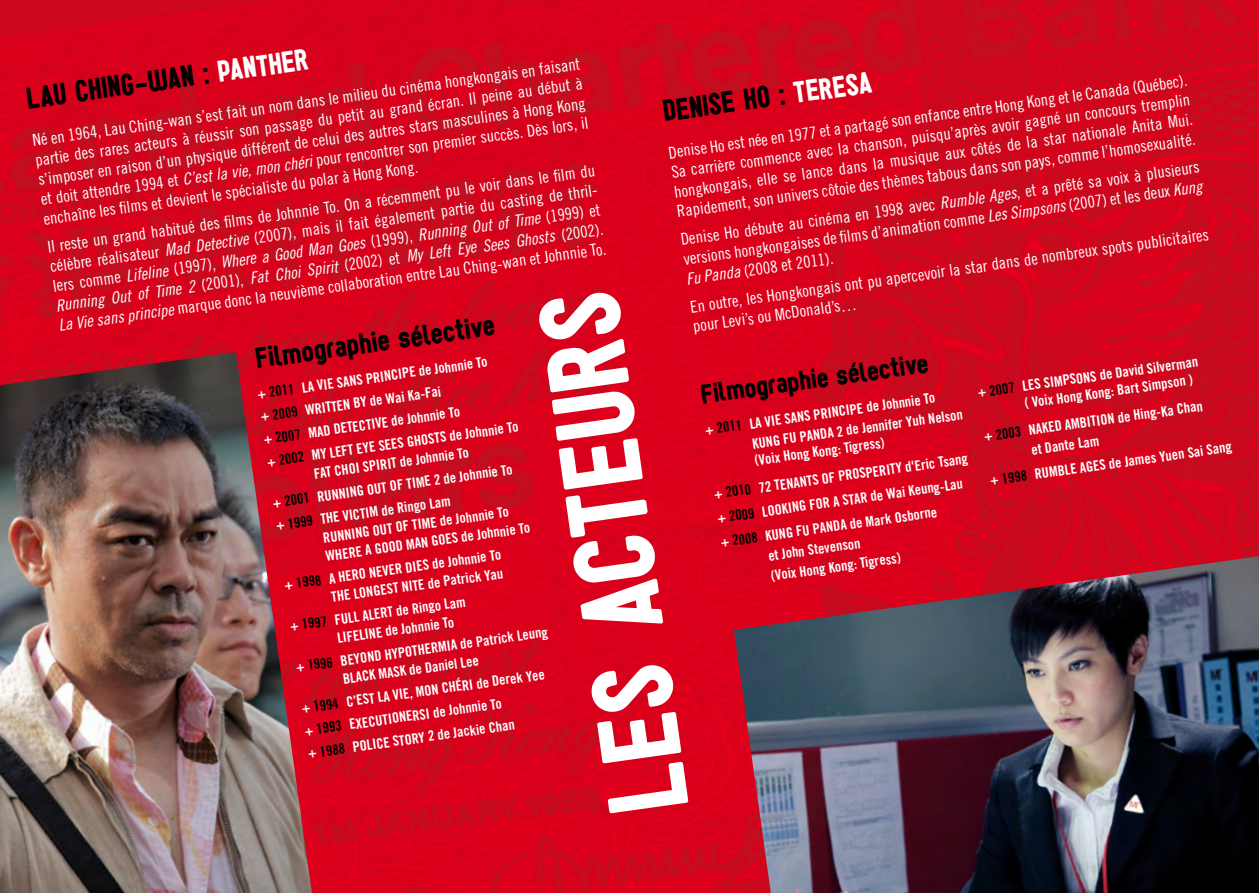
<style>
.page{position:relative;width:1259px;height:893px;background:#fff}
.page>*{position:absolute;margin:0;border:0;box-sizing:border-box;transform-origin:0 0}
.t1{font:117.75px "Sugo";color:#fff}
.t2{font:31.35px "Sugo";color:#000}
.t3{font:29.85px "Sugo";color:#000}
.t4{font:28.35px "Sugo";color:#000}
.t5{font:16.5px/19.8px "Trade Gothic Cond Eighteen";color:#fff;text-align:justify}
.t6{font:16.5px/19.8px "Trade Gothic Cond Eighteen Obl";color:#fff}
.t7{font:14.25px/22.8px "Trade Gothic Bold Cond Twenty";color:#fff}
.s1{color:#fff}
.s2{font-family:"Trade Gothic Cond Eighteen Obl"}
.s3{font-family:"Trade Gothic Cond Eighteen"}
.s4{color:#000}
</style>
<div class="page">
<img style="left:0;top:0;width:1259px;height:893px">
<img style="left:0;top:352px;width:312px;height:541px">
<img style="left:734px;top:556px;width:525px;height:337px">
<svg style="left:809px;top:497px;width:21px;height:13px"></svg>
<h2 class="t2" style="left:24px;top:80px;width:286px;rotate:-8deg">LAU CHING-WAN : <span class="s1">PANTHER</span></h2>
<p class="t5" style="left:31px;top:130px;width:554px;rotate:-8deg">Né en 1964, Lau Ching-wan s’est fait un nom dans le milieu du cinéma hongkongais en faisant partie des rares acteurs à réussir son passage du petit au grand écran. Il peine au début à s’imposer en raison d’un physique différent de celui des autres stars masculines à Hong Kong et doit attendre 1994 et <span class="s2">C’est la vie, mon chéri</span> pour rencontrer son premier succès. Dès lors, il enchaîne les fi lms et devient le spécialiste du polar à Hong Kong.</p>
<h2 class="t2" style="left:660px;top:92px;width:212px;rotate:-8deg">DENISE HO : <span class="s1">TERESA</span></h2>
<p class="t5" style="left:667px;top:143px;width:525px;rotate:-8deg">Denise Ho est née en 1977 et a partagé son enfance entre Hong Kong et le Canada (Québec).<br>Sa carrière commence avec la chanson, puisqu’après avoir gagné un concours tremplin hongkongais, elle se lance dans la musique aux côtés de la star nationale Anita Mui.<br>Rapidement, son univers côtoie des thèmes tabous dans son pays, comme l’homosexualité.</p>
<p class="t5" style="left:679px;top:230px;width:525px;rotate:-8deg">Denise Ho débute au cinéma en 1998 avec <span class="s2">Rumble Ages</span>, et a prêté sa voix à plusieurs versions hongkongaises de fi lms d’animation comme <span class="s2">Les Simpsons</span> (2007) et les deux <span class="s2">Kung Fu Panda</span> (2008 et 2011).</p>
<p class="t5" style="left:46px;top:237px;width:557px;rotate:-8deg">Il reste un grand habitué des fi lms de Johnnie To. On a récemment pu le voir dans le fi lm du célèbre réalisateur <span class="s2">Mad Detective</span> (2007), mais il fait également partie du casting de thril-</p>
<p class="t6" style="left:52px;top:276px;width:554px;rotate:-8deg"><span class="s3">lers comme</span> Lifeline <span class="s3">(1997),</span> Where a Good Man Goes <span class="s3">(1999),</span> Running Out of Time <span class="s3">(1999) et<br></span>Running Out of Time 2 <span class="s3">(2001),</span> Fat Choi Spirit <span class="s3">(2002) et</span> My Left Eye Sees Ghosts <span class="s3">(2002).</span></p>
<p class="t5" style="left:689px;top:297px;width:525px;rotate:-8deg">En outre, les Hongkongais ont pu apercevoir la star dans de nombreux spots publicitaires pour Levi’s ou McDonald’s…</p>
<p class="t5" style="left:57px;top:315px;width:554px;rotate:-8deg"><span class="s2">La Vie sans principe</span> marque donc la neuvième collaboration entre Lau Ching-wan et Johnnie To.</p>
<p class="t7" style="left:256px;top:382px;width:255px;rotate:-8deg">+ <span class="s4">2011</span> LA VIE SANS PRINCIPE de Johnnie To<br>+ <span class="s4">2009</span> WRITTEN BY de Wai Ka-Fai<br>+ <span class="s4">2007</span> MAD DETECTIVE de Johnnie To<br>+ <span class="s4">2002</span> MY LEFT EYE SEES GHOSTS de Johnnie To</p>
<h1 class="t1" style="left:579px;top:822px;width:526px;rotate:-98deg">LES ACTEURS</h1>
<h3 class="t3" style="left:253px;top:340px;width:243px;rotate:-8deg">Filmographie sélective</h3>
<h3 class="t4" style="left:699px;top:377px;width:230px;rotate:-8deg">Filmographie sélective</h3>
<p class="t7" style="left:703px;top:418px;width:88px;rotate:-8deg">+ <span class="s4">2011</span> La Vie sans</p>
<p class="t7" style="left:812px;top:403px;width:8px;rotate:-8deg">principe</p>
<p class="t7" style="left:864px;top:396px;width:71px;rotate:-8deg">de Johnnie To</p>
<p class="t7" style="left:751px;top:432px;width:14px;rotate:-8deg">Kung</p>
<p class="t7" style="left:781px;top:428px;width:32px;rotate:-8deg">Fu Panda</p>
<p class="t7" style="left:1021px;top:377px;width:179px;line-height:17.1px;text-indent:78px;rotate:-8deg">de David Silverman ( Voix Hong Kong: Bart Simpson )</p>
<p class="t7" style="left:982px;top:425px;width:60px;rotate:-8deg">+ <span class="s4">2003</span> Naked</p>
<p class="t7" style="left:1063px;top:414px;width:17px;rotate:-8deg">Ambition</p>
<p class="t7" style="left:1116px;top:406px;width:87px;rotate:-8deg">de Hing-Ka Chan</p>
<p class="t7" style="left:985px;top:444px;width:115px;line-height:24.3px;text-indent:45px;rotate:-8deg">et Dante Lam + <span class="s4">1998</span> Rumble</p>
<p class="t7" style="left:976px;top:381px;width:84px;rotate:-8deg">+ <span class="s4">2007</span> LES Simpsons</p>
<p class="t7" style="left:751px;top:435px;width:214px;line-height:17.1px;text-indent:85px;rotate:-8deg">2 de Jennifer Yuh Nelson (Voix Hong Kong: Tigress)</p>
<p class="t7" style="left:712px;top:482px;width:74px;rotate:-8deg">+ <span class="s4">2010</span> 72 Tenants</p>
<p class="t7" style="left:1078px;top:456px;width:155px;rotate:-8deg">Ages de James Yuen Sai Sang</p>
<p class="t7" style="left:268px;top:469px;width:243px;text-indent:45px;rotate:-8deg">FAT CHOI SPIRIT de Johnnie To<br>+ <span class="s4">2001</span> RUNNING OUT OF TIME 2 de Johnnie To + <span class="s4">1999</span> The Victim</p>
<p class="t7" style="left:820px;top:467px;width:32px;rotate:-8deg">of Prosperity</p>
<p class="t7" style="left:903px;top:456px;width:65px;rotate:-8deg">d'Eric Tsang</p>
<p class="t7" style="left:831px;top:490px;width:132px;rotate:-8deg">a Star de Wai Keung-Lau</p>
<p class="t7" style="left:380px;top:499px;width:71px;rotate:-8deg">de Ringo Lam</p>
<p class="t7" style="left:716px;top:506px;width:58px;rotate:-8deg">+ <span class="s4">2009</span> Looking</p>
<p class="t7" style="left:371px;top:519px;width:139px;rotate:-8deg">Out of Time de Johnnie To</p>
<p class="t7" style="left:764px;top:526px;width:175px;line-height:20.1px;text-indent:85px;rotate:-8deg">de Mark Osborne et John Stevenson<br>(Voix Hong Kong: Tigress)</p>
<p class="t7" style="left:719px;top:531px;width:59px;rotate:-8deg">+ <span class="s4">2008</span> Kung</p>
<p class="t7" style="left:794px;top:520px;width:32px;rotate:-8deg">Fu Panda</p>
<p class="t7" style="left:404px;top:533px;width:127px;rotate:-8deg">Man Goes de Johnnie To</p>
<p class="t7" style="left:322px;top:526px;width:15px;rotate:-8deg">Running</p>
<p class="t7" style="left:324px;top:544px;width:17px;rotate:-8deg">Where</p>
<p class="t7" style="left:363px;top:539px;width:25px;rotate:-8deg">a Good</p>
<p class="t7" style="left:404px;top:556px;width:98px;rotate:-8deg">Dies de Johnnie To</p>
<p class="t7" style="left:283px;top:573px;width:101px;rotate:-8deg">+ <span class="s4">1998</span> A Hero Never</p>
<p class="t7" style="left:400px;top:576px;width:104px;rotate:-8deg">Nite de Patrick Yau</p>
<p class="t7" style="left:330px;top:586px;width:36px;rotate:-8deg">The Longest</p>
<p class="t7" style="left:333px;top:610px;width:133px;line-height:18.6px;text-indent:62px;rotate:-8deg">de Ringo Lam<br>LIFELINE de Johnnie To</p>
<p class="t7" style="left:294px;top:655px;width:60px;rotate:-8deg">+ <span class="s4">1996</span> Beyond</p>
<p class="t7" style="left:289px;top:614px;width:59px;rotate:-8deg">+ <span class="s4">1997</span> Full</p>
<p class="t7" style="left:361px;top:604px;width:14px;rotate:-8deg">Alert</p>
<p class="t7" style="left:458px;top:632px;width:90px;rotate:-8deg">de Patrick Leung</p>
<p class="t7" style="left:383px;top:643px;width:18px;rotate:-8deg">Hypothermia</p>
<p class="t7" style="left:297px;top:674px;width:183px;text-indent:81px;rotate:-8deg">Mask de Daniel Lee + <span class="s4">1994</span> C’est la vie , mon</p>
<p class="t7" style="left:341px;top:668px;width:15px;rotate:-8deg">Black</p>
<p class="t7" style="left:300px;top:697px;width:247px;text-indent:176px;rotate:-8deg">de Derek Yee + <span class="s4">1993</span> EXECUTIONERSi de Johnnie To<br>+ <span class="s4">1988</span> Police</p>
<p class="t7" style="left:440px;top:677px;width:8px;rotate:-8deg">chéri</p>
<p class="t7" style="left:391px;top:730px;width:14px;rotate:-8deg">Story</p>
<p class="t7" style="left:426px;top:725px;width:89px;rotate:-8deg">2 de Jackie Chan</p>
</div>
